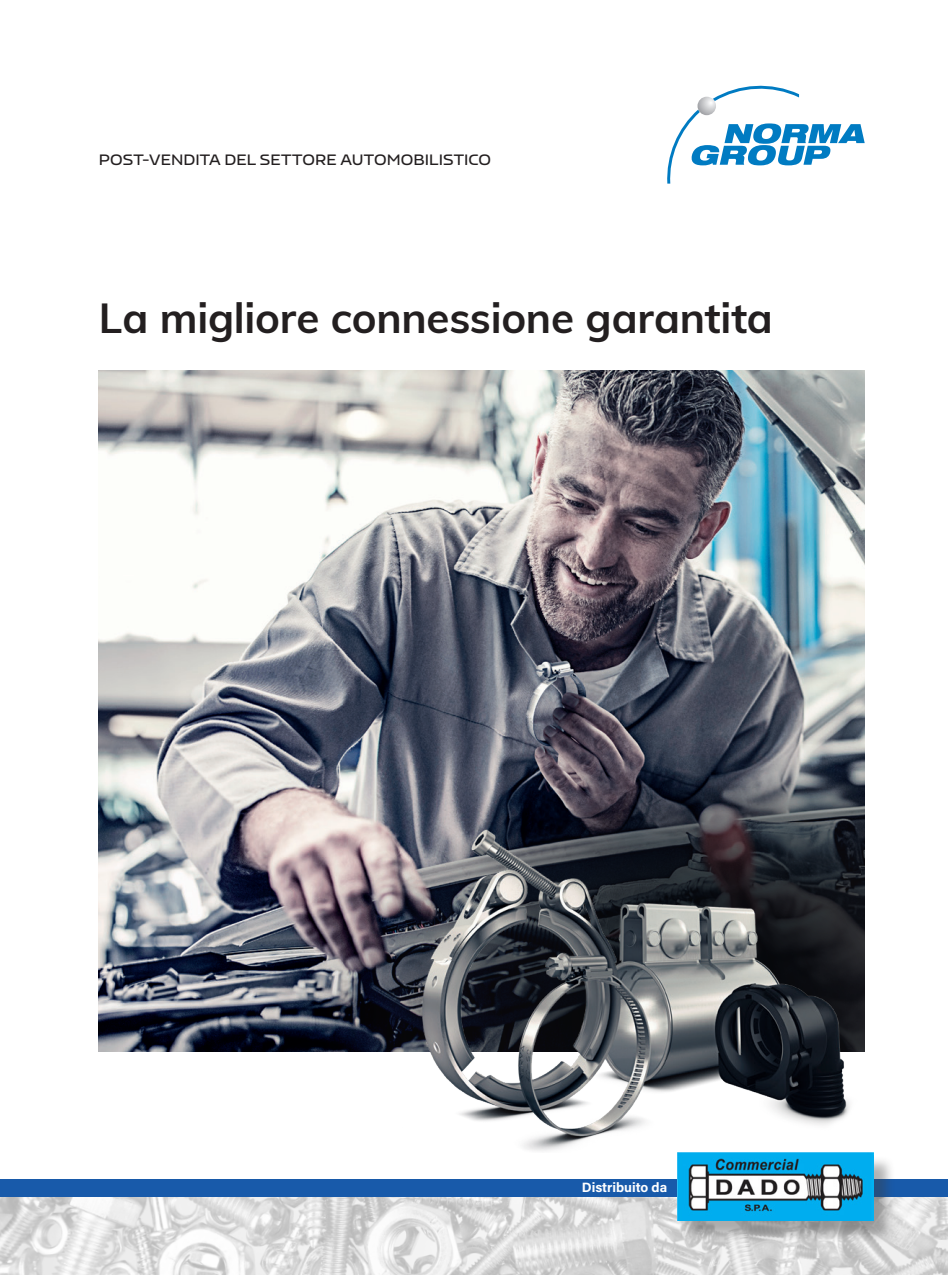
<style>
.page{position:relative;width:948px;height:1275px;background:#fff}
.page>*{position:absolute;margin:0;border:0;box-sizing:border-box;transform-origin:0 0}
.t1{font:700 42px "Muli";letter-spacing:-.005em;color:#231f20}
.t2{font:600 15px "Nizzoli";letter-spacing:.005em;color:#231f20}
.t3{font:13.5px "Acumin Variable Concept";letter-spacing:-.005em;color:#fff}
</style>
<div class="page">
<img style="left:0;top:1196px;width:947px;height:79px">
<div style="left:0;top:1179px;width:947px;height:17px;background:#185aaa"></div>
<div style="left:680px;top:1155px;width:215px;height:88px;background:#3e3e3f;opacity:.4"></div>
<img style="left:677px;top:1152px;width:195px;height:68px">
<img style="left:99px;top:371px;width:765px;height:363px">
<svg style="left:99px;top:734px;width:70px;height:317px;background:#8c929b"></svg>
<svg style="left:169px;top:717px;width:695px;height:334px;background:#71717c"></svg>
<img style="left:402px;top:800px;width:463px;height:351px">
<svg style="left:667px;top:109px;width:197px;height:75px"></svg>
<svg style="left:712px;top:86px;width:87px;height:15px"></svg>
<svg style="left:697px;top:97px;width:19px;height:18px"></svg>
<p class="t2" style="left:99px;top:151px;width:394px">POST-VENDITA DEL SETTORE AUTOMOBILISTICO</p>
<p class="t1" style="left:99px;top:288px;width:675px">La migliore connessione garantita</p>
<p class="t3" style="left:581px;top:1177px;width:87px">Distribuito da</p>
</div>
